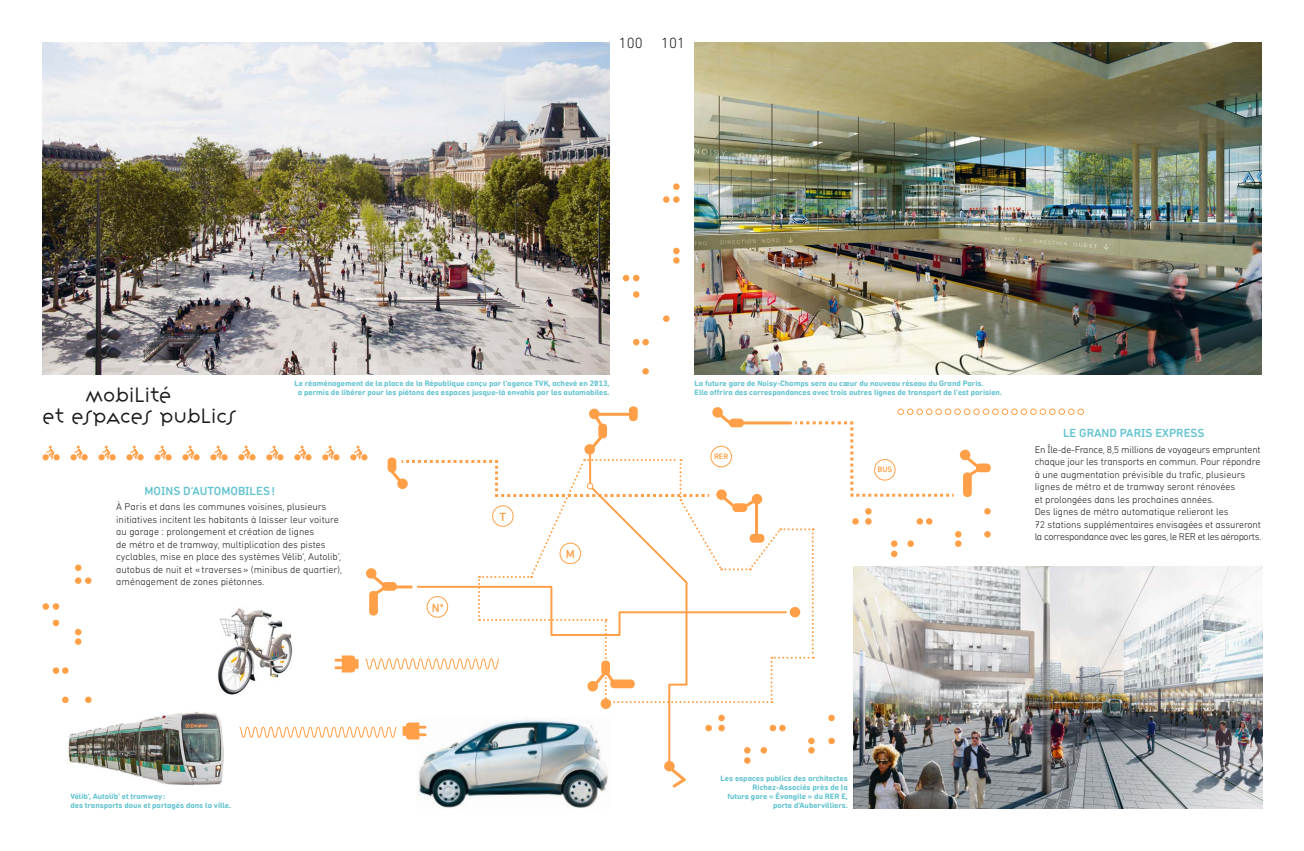
<style>
.page{position:relative;width:1304px;height:851px;background:#fff}
.page>*{position:absolute;margin:0;border:0;box-sizing:border-box;transform-origin:0 0}
.t1{font:300 18.3px/20.7px "Variex";color:#1a1a18}
.t2{font:300 15px "DIN Next Rounded LT Pro";color:#1a1a18}
.t3{font:500 12px "DIN Next Rounded LT Pro";color:#62c3d0}
.t4{font:500 12px "DIN Next Rounded LT Pro";color:#ffa048}
.t5{font:300 10px/12.5px "DIN Next Rounded LT Pro";color:#1a1a18}
.t6{font:700 8px/9px "DIN Next Rounded LT Pro";color:#62c3d0}
.t7{font:500 8px "DIN Next Rounded LT Pro";color:#ffa048}
</style>
<div class="page">
<img style="left:419px;top:790px;width:186px;height:18px">
<img style="left:853px;top:566px;width:410px;height:242px">
<img style="left:43px;top:43px;width:566px;height:331px">
<img style="left:694px;top:43px;width:567px;height:331px">
<img style="left:218px;top:610px;width:20px;height:85px">
<svg style="left:629px;top:406px;width:9px;height:15px"></svg>
<div style="left:1077px;top:408px;width:7px;height:7px;border:1px solid #ffa048;border-radius:50%"></div>
<svg style="left:43px;top:603px;width:16px;height:6px"></svg>
<div style="left:53px;top:619px;width:6px;height:7px;background:#ffa048;border-radius:50%"></div>
<svg style="left:53px;top:667px;width:6px;height:6px"></svg>
<div style="left:62px;top:667px;width:7px;height:6px;background:#ffa048;border-radius:50%"></div>
<div style="left:62px;top:696px;width:7px;height:7px;background:#ffa048;border-radius:50%"></div>
<div style="left:85px;top:696px;width:7px;height:7px;background:#ffa048;border-radius:50%"></div>
<div style="left:85px;top:577px;width:7px;height:7px;background:#ffa048;border-radius:50%"></div>
<div style="left:75px;top:577px;width:6px;height:7px;background:#ffa048;border-radius:50%"></div>
<div style="left:75px;top:564px;width:6px;height:7px;background:#ffa048;border-radius:50%"></div>
<div style="left:75px;top:628px;width:6px;height:7px;background:#ffa048;border-radius:50%"></div>
<svg style="left:75px;top:638px;width:6px;height:6px"></svg>
<svg style="left:623px;top:275px;width:6px;height:6px"></svg>
<div style="left:633px;top:275px;width:7px;height:6px;background:#ffa048;border-radius:50%"></div>
<div style="left:633px;top:291px;width:7px;height:7px;background:#ffa048;border-radius:50%"></div>
<div style="left:633px;top:339px;width:7px;height:6px;background:#ffa048;border-radius:50%"></div>
<div style="left:642px;top:339px;width:7px;height:6px;background:#ffa048;border-radius:50%"></div>
<div style="left:642px;top:368px;width:7px;height:6px;background:#ffa048;border-radius:50%"></div>
<div style="left:663px;top:315px;width:7px;height:7px;background:#ffa048;border-radius:50%"></div>
<div style="left:663px;top:196px;width:7px;height:7px;background:#ffa048;border-radius:50%"></div>
<div style="left:673px;top:196px;width:7px;height:7px;background:#ffa048;border-radius:50%"></div>
<div style="left:673px;top:183px;width:7px;height:7px;background:#ffa048;border-radius:50%"></div>
<div style="left:673px;top:248px;width:7px;height:6px;background:#ffa048;border-radius:50%"></div>
<div style="left:673px;top:257px;width:7px;height:7px;background:#ffa048;border-radius:50%"></div>
<svg style="left:98px;top:445px;width:18px;height:15px"></svg>
<svg style="left:182px;top:445px;width:18px;height:15px"></svg>
<svg style="left:70px;top:445px;width:18px;height:15px"></svg>
<svg style="left:154px;top:445px;width:18px;height:15px"></svg>
<svg style="left:43px;top:445px;width:17px;height:15px"></svg>
<svg style="left:126px;top:445px;width:18px;height:15px"></svg>
<svg style="left:210px;top:445px;width:18px;height:15px"></svg>
<svg style="left:238px;top:408px;width:845px;height:382px"></svg>
<img style="left:68px;top:711px;width:156px;height:75px">
<h2 class="t2" style="left:619px;top:34px;width:68px">100 101</h2>
<h1 class="t1" style="left:43px;top:384px;width:195px;text-indent:43px">MOBILITÉ<br>ET ESPACES PUBLICS</h1>
<p class="t6" style="left:294px;top:379px;width:317px;text-align:center">Le réaménagement de la place de la République conçu par l’agence TVK, achevé en 2013, a permis de libérer pour les piétons des espaces jusque-là envahis par les automobiles.</p>
<p class="t6" style="left:694px;top:379px;width:309px">La future gare de Noisy-Champs sera au cœur du nouveau réseau du Grand Paris.<br>Elle offrira des correspondances avec trois autres lignes de transport de l’est parisien.</p>
<p class="t7" style="left:714px;top:451px;width:16px">RER</p>
<p class="t7" style="left:877px;top:465px;width:16px">BUS</p>
<p class="t3" style="left:145px;top:484px;width:132px">MOINS D’AUTOMOBILES!</p>
<p class="t5" style="left:116px;top:500px;width:228px">À Paris et dans les communes voisines, plusieurs initiatives incitent les habitants à laisser leur voiture au garage : prolongement et création de lignes<br>de métro et de tramway, multiplication des pistes cyclables, mise en place des systèmes Vélib’, Autolib’, autobus de nuit et «traverses» (minibus de quartier), aménagement de zones piétonnes.</p>
<p class="t4" style="left:432px;top:600px;width:13px">N*</p>
<p class="t4" style="left:500px;top:509px;width:8px">T</p>
<p class="t4" style="left:566px;top:547px;width:11px">M</p>
<p class="t3" style="left:1063px;top:426px;width:143px">LE GRAND PARIS EXPRESS</p>
<p class="t5" style="left:1035px;top:443px;width:228px">En Île-de-France, 8,5 millions de voyageurs empruntent chaque jour les transports en commun. Pour répondre à une augmentation prévisible du trafic, plusieurs lignes de métro et de tramway seront rénovées<br>et prolongées dans les prochaines années.<br>Des lignes de métro automatique relieront les<br>72 stations supplémentaires envisagées et assureront la correspondance avec les gares, le RER et les aéroports.</p>
<p class="t6" style="left:70px;top:792px;width:162px">Vélib’, Autolib’ et tramway:<br>des transports doux et partagés dans la ville.</p>
<p class="t6" style="left:720px;top:774px;width:129px;text-align:right">Les espaces publics des architectes<br>Richez-Associés près de la<br>future gare « Évangile » du RER E, porte d’Aubervilliers.</p>
</div>
